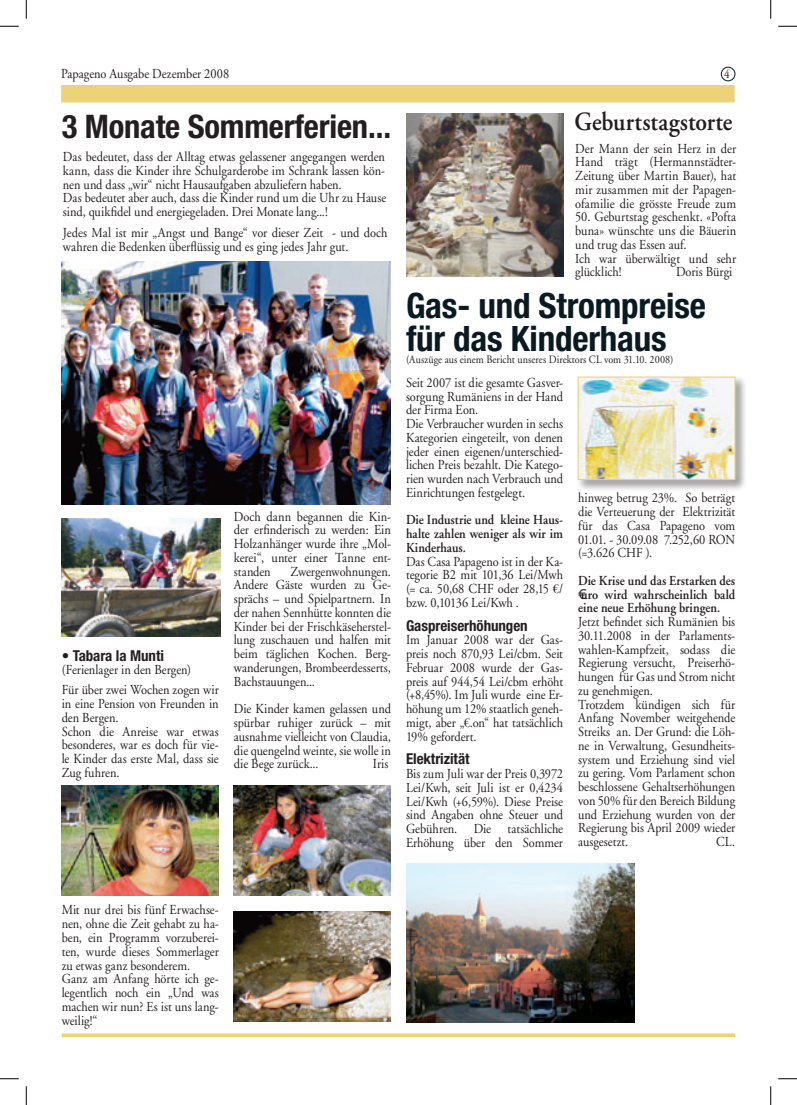
<style>
.page{position:relative;width:797px;height:1105px;background:#fff}
.page>*{position:absolute;margin:0;border:0;box-sizing:border-box;transform-origin:0 0}
.t1{font:700 condensed 35px/32.5px "Helvetica Neue";letter-spacing:-.005em;color:#091b21}
.t2{font:700 condensed 32.5px "Helvetica Neue";letter-spacing:-.005em;color:#231f20}
.t3{font:600 26.25px "Adobe Garamond";letter-spacing:.005em;color:#231f20;scale:.9 1}
.t4{font:700 condensed 15px "Helvetica Neue";letter-spacing:-.005em;color:#231f20}
.t5{font:13.75px/13.8px "Adobe Garamond";color:#231f20;scale:.9 1}
.t6{font:600 13.75px/13.8px "Adobe Garamond";color:#231f20;text-align:justify;scale:.9 1}
.t7{font:12.5px "Adobe Garamond";color:#231f20;scale:.9 1}
.t8{font:11.25px "Adobe Garamond";letter-spacing:.005em;color:#231f20;scale:.9 1}
.s1{font-family:"Garamond"}
</style>
<div class="page">
<svg style="left:62px;top:1033px;width:673px;height:4px;background:#eed887"></svg>
<div style="left:721px;top:67px;width:14px;height:14px;border:1px solid #091b21;border-radius:50%"></div>
<div style="left:61px;top:85px;width:673px;height:17px;background:#ecd378"></div>
<img style="left:406px;top:113px;width:157px;height:163px">
<img style="left:62px;top:518px;width:158px;height:119px">
<img style="left:234px;top:786px;width:157px;height:109px">
<img style="left:234px;top:911px;width:157px;height:110px">
<img style="left:62px;top:261px;width:329px;height:244px">
<img style="left:62px;top:786px;width:157px;height:110px">
<div style="left:576px;top:375px;width:176px;height:122px;background:#231f20;opacity:.5"></div>
<div style="left:569px;top:364px;width:179px;height:124px;background:#fff;opacity:.5"></div>
<img style="left:580px;top:379px;width:153px;height:99px">
<div style="left:578px;top:377px;width:157px;height:103px;border:1px solid #e8d275"></div>
<img style="left:406px;top:863px;width:228px;height:159px">
<svg style="left:0;top:25px;width:19px;height:2px"></svg>
<svg style="left:778px;top:25px;width:19px;height:2px"></svg>
<svg style="left:0;top:1078px;width:19px;height:1px"></svg>
<svg style="left:778px;top:1078px;width:19px;height:1px"></svg>
<svg style="left:25px;top:0;width:2px;height:19px"></svg>
<svg style="left:25px;top:1086px;width:2px;height:19px"></svg>
<svg style="left:770px;top:0;width:1px;height:19px"></svg>
<svg style="left:770px;top:1086px;width:1px;height:19px"></svg>
<p class="t5" style="left:61px;top:67px;width:188px">Papageno Ausgabe Dezember 2008</p>
<p class="t7" style="left:724px;top:67px;width:8px">4</p>
<h2 class="t2" style="left:62px;top:106px;width:331px">3 Monate Sommerferien...</h2>
<p class="t5" style="left:63px;top:150px;width:361px">Das bedeutet, dass der Alltag etwas gelassener angegangen werden kann, dass die Kinder ihre Schulgarderobe im Schrank lassen kön&shy;nen und dass „wir“ nicht Hausaufgaben abzuliefern haben.<br>Das bedeutet aber auch, dass die Kinder rund um die Uhr zu Hause sind, quikfidel und energiegeladen. Drei Monate lang...!</p>
<p class="t5" style="left:63px;top:227px;width:362px">Jedes Mal ist mir „Angst und Bange“ vor dieser Zeit - und doch wahren die Bedenken überflüssig und es ging jedes Jahr gut.</p>
<p class="t4" style="left:62px;top:646px;width:104px">• Tabara la Munti</p>
<p class="t5" style="left:62px;top:660px;width:176px;line-height:20px">(Ferienlager in den Bergen)<br>Für über zwei Wochen zogen wir</p>
<p class="t5" style="left:62px;top:697px;width:176px">in eine Pension von Freunden in den Bergen.<br>Schon die Anreise war etwas besonderes, war es doch für vie&shy;le Kinder das erste Mal, dass sie<br>Zug fuhren.</p>
<p class="t5" style="left:234px;top:510px;width:176px;text-align:justify">Doch dann begannen die Kin&shy;der erfinderisch zu werden: Ein Holzanhänger wurde ihre „Mol&shy;kerei“, unter einer Tanne ent&shy;standen</p>
<p class="t5" style="left:234px;top:565px;width:176px;text-align:justify;text-indent:57px">Zwergenwohnungen.<br>Andere Gäste wurden zu Ge&shy;sprächs – und Spielpartnern. In der nahen Sennhütte konnten die Kinder bei der Frischkäseherstel&shy;lung zuschauen und halfen mit beim täglichen Kochen. Berg&shy;wanderungen, Brombeerdesserts, Bachstauungen...</p>
<p class="t5" style="left:234px;top:702px;width:176px;text-align:justify">Die Kinder kamen gelassen und spürbar ruhiger zurück – mit ausnahme vielleicht von Claudia, die quengelnd weinte, sie wolle in die Bege zurück...</p>
<p class="t5" style="left:373px;top:757px;width:19px">Iris</p>
<h3 class="t3" style="left:574px;top:107px;width:177px">Geburtstagstorte</h3>
<p class="t5" style="left:575px;top:142px;width:180px;text-align:justify">Der Mann der sein Herz in der Hand trägt (Hermannstädter-Zeitung über Martin Bauer), hat mir zusammen mit der Papagen&shy;ofamilie die grösste Freude zum</p>
<p class="t5" style="left:575px;top:211px;width:180px">50. Geburtstag geschenkt. «Pofta buna» wünschte uns die Bäuerin und trug das Essen auf.<br>Ich war überwältigt und sehr glücklich!</p>
<p class="t5" style="left:676px;top:266px;width:64px">Doris Bürgi</p>
<h1 class="t1" style="left:406px;top:289px;width:301px">Gas- und Strompreise für das Kinderhaus</h1>
<p class="t8" style="left:406px;top:354px;width:298px">(Auszüge aus einem Bericht unseres Direktors CL vom 31.10. 2008)</p>
<p class="t5" style="left:406px;top:376px;width:176px">Seit 2007 ist die gesamte Gasver&shy;sorgung Rumäniens in der Hand der Firma Eon.<br>Die Verbraucher wurden in sechs<br>Kategorien eingeteilt, von denen jeder einen eigenen/unterschied&shy;lichen Preis bezahlt. Die Katego&shy;rien wurden nach Verbrauch und<br>Einrichtungen festgelegt.</p>
<p class="t6" style="left:406px;top:513px;width:176px">Die Industrie und kleine Haus&shy;halte zahlen weniger als wir im Kinderhaus.</p>
<p class="t5" style="left:406px;top:555px;width:176px;text-align:justify">Das Casa Papageno ist in der Ka&shy;tegorie B2 mit 101,36 Lei/Mwh (= ca. 50,68 CHF oder 28,15 <span class="s1">€</span>/ bzw. 0,10136 Lei/Kwh .</p>
<p class="t4" style="left:406px;top:616px;width:123px">Gaspreiserhöhungen</p>
<p class="t5" style="left:406px;top:633px;width:176px;text-align:justify">Im Januar 2008 war der Gas&shy;preis noch 870,93 Lei/cbm. Seit Februar 2008 wurde der Gas&shy;preis auf 944,54 Lei/cbm erhöht (+8,45%). Im Juli wurde eine Er&shy;höhung um 12% staatlich geneh&shy;migt, aber „<span class="s1">€</span>.on“ hat tatsächlich 19% gefordert.</p>
<p class="t4" style="left:406px;top:750px;width:65px">Elektrizität</p>
<p class="t5" style="left:406px;top:767px;width:176px;text-align:justify">Bis zum Juli war der Preis 0,3972<br>Lei/Kwh, seit Juli ist er 0,4234<br>Lei/Kwh (+6,59%). Diese Preise sind Angaben ohne Steuer und Gebühren. Die tatsächliche Erhöhung über den Sommer</p>
<p class="t5" style="left:578px;top:491px;width:176px;text-align:justify">hinweg betrug 23%. So beträgt die Verteuerung der Elektrizität für das Casa Papageno vom 01.01. - 30.09.08 7.252,60 RON (=3.626 CHF ).</p>
<p class="t6" style="left:578px;top:574px;width:176px">Die Krise und das Erstarken des €uro wird wahrscheinlich bald eine neue Erhöhung bringen.</p>
<p class="t5" style="left:578px;top:615px;width:176px">Jetzt befindet sich Rumänien bis<br>30.11.2008 in der Parlaments&shy;wahlen-Kampfzeit, sodass die<br>Regierung versucht, Preiserhö&shy;hungen für Gas und Strom nicht zu genehmigen.<br>Trotzdem kündigen sich für<br>Anfang November weitgehende<br>Streiks an. Der Grund: die Löh&shy;ne in Verwaltung, Gesundheits&shy;system und Erziehung sind viel zu gering. Vom Parlament schon beschlossene Gehaltserhöhungen von 50% für den Bereich Bildung und Erziehung wurden von der<br>Regierung bis April 2009 wieder ausgesetzt.</p>
<p class="t5" style="left:716px;top:835px;width:23px">CL.</p>
<p class="t5" style="left:62px;top:904px;width:176px">Mit nur drei bis fünf Erwachse&shy;nen, ohne die Zeit gehabt zu ha&shy;ben, ein Programm vorzuberei&shy;ten, wurde dieses Sommerlager zu etwas ganz besonderem.<br>Ganz am Anfang hörte ich ge&shy;legentlich noch ein „Und was machen wir nun? Es ist uns lang&shy;weilig!“</p>
</div>
